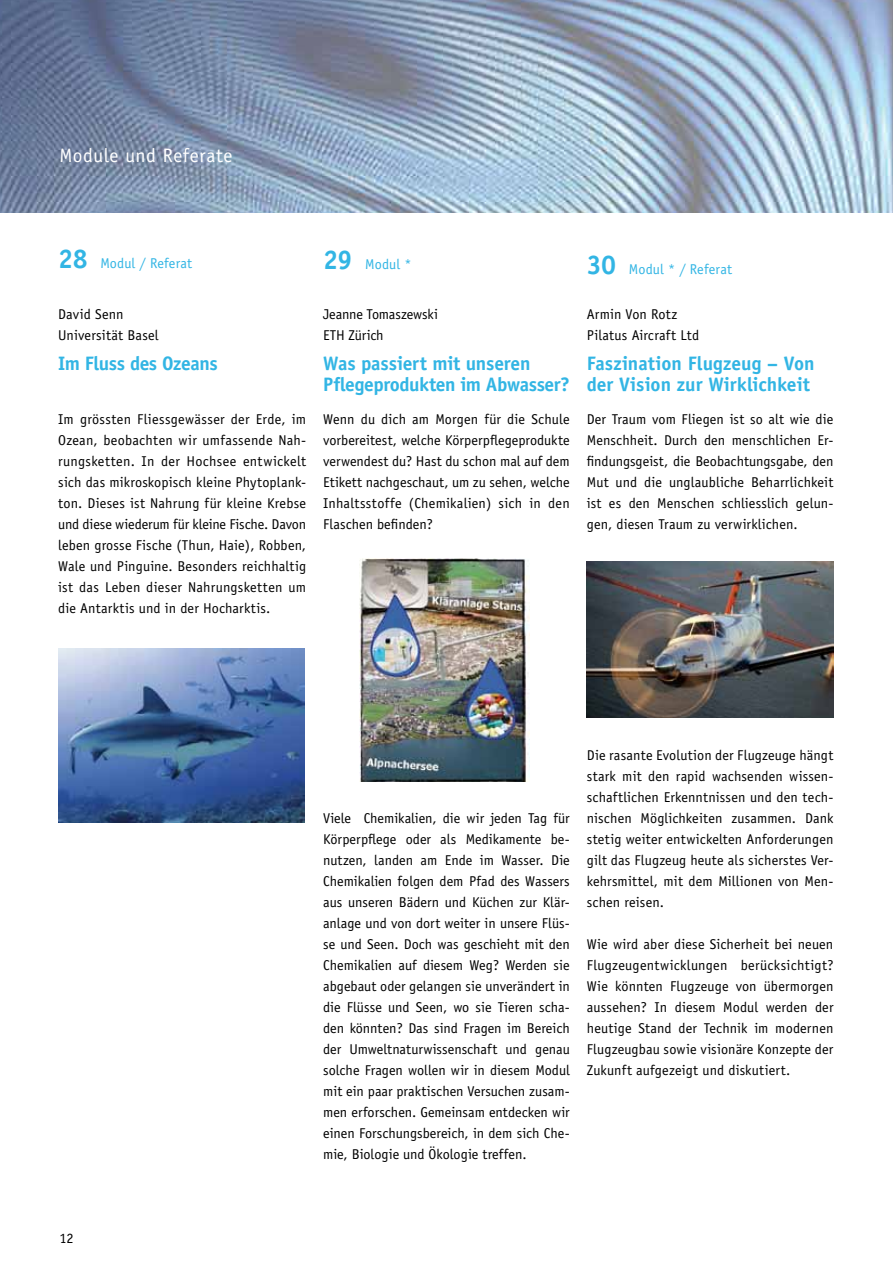
<style>
.page{position:relative;width:893px;height:1263px;background:#fff}
.page>*{position:absolute;margin:0;border:0;box-sizing:border-box;transform-origin:0 0}
.t1{font:700 19.5px/21px "Officina Sans";letter-spacing:-.01em;color:#32b5e4}
.t2{font:19.5px "Officina Sans";letter-spacing:.03em;color:#fff}
.t3{font:14.25px/21px "Officina Sans";letter-spacing:.01em;color:#000;text-align:justify}
.t4{font:14.25px "Officina Sans";letter-spacing:.01em;color:#32b5e4}
.t5{font:14.25px/21px "Officina Sans";letter-spacing:-.01em;color:#000}
.s1{font-weight:700;font-size:27px}
</style>
<div class="page">
<img style="left:0;top:0;width:893px;height:213px">
<img style="left:58px;top:648px;width:247px;height:175px">
<img style="left:360px;top:558px;width:170px;height:223px">
<img style="left:587px;top:561px;width:246px;height:157px">
<h1 class="t2" style="left:60px;top:144px;width:175px">Module und Referate</h1>
<p class="t4" style="left:58px;top:255px;width:136px"><span class="s1">28</span> Modul / Referat</p>
<p class="t3" style="left:58px;top:303px;width:102px">David Senn<br>Universität Basel</p>
<h1 class="t1" style="left:58px;top:352px;width:161px">Im Fluss des Ozeans</h1>
<p class="t3" style="left:58px;top:408px;width:249px">Im grössten Fliessgewässer der Erde, im Ozean, beobachten wir umfassende Nah&shy;rungsketten. In der Hochsee entwickelt sich das mikroskopisch kleine Phytoplank&shy;ton. Dieses ist Nahrung für kleine Krebse und diese wiederum für kleine Fische. Davon leben grosse Fische (Thun, Haie), Robben, Wale und Pinguine. Besonders reichhaltig ist das Leben dieser Nahrungsketten um die Antarktis und in der Hocharktis.</p>
<p class="t4" style="left:323px;top:255px;width:90px"><span class="s1">29</span> Modul *</p>
<p class="t5" style="left:323px;top:303px;width:116px">Jeanne Tomaszewski<br>ETH Zürich</p>
<h1 class="t1" style="left:323px;top:352px;width:248px">Was passiert mit unseren<br>Pflegeprodukten im Abwasser?</h1>
<p class="t3" style="left:323px;top:408px;width:248px">Wenn du dich am Morgen für die Schule vorbereitest, welche Körperpflegeprodukte verwendest du? Hast du schon mal auf dem Etikett nachgeschaut, um zu sehen, welche Inhaltsstoffe (Chemikalien) sich in den Flaschen befinden?</p>
<p class="t4" style="left:587px;top:261px;width:147px"><span class="s1">30</span> Modul * / Referat</p>
<p class="t3" style="left:587px;top:303px;width:114px">Armin Von Rotz<br>Pilatus Aircraft Ltd</p>
<h1 class="t1" style="left:587px;top:352px;width:229px">Faszination Flugzeug – Von der Vision zur Wirklichkeit</h1>
<p class="t3" style="left:587px;top:408px;width:248px">Der Traum vom Fliegen ist so alt wie die Menschheit. Durch den menschlichen Er&shy;findungsgeist, die Beobachtungsgabe, den Mut und die unglaubliche Beharrlichkeit ist es den Menschen schliesslich gelun&shy;gen, diesen Traum zu verwirklichen.</p>
<p class="t3" style="left:60px;top:1227px;width:16px">12</p>
<p class="t3" style="left:323px;top:807px;width:248px">Viele Chemikalien, die wir jeden Tag für Körperpflege oder als Medikamente be&shy;nutzen, landen am Ende im Wasser. Die Chemikalien folgen dem Pfad des Wassers aus unseren Bädern und Küchen zur Klär&shy;anlage und von dort weiter in unsere Flüs&shy;se und Seen. Doch was geschieht mit den Chemikalien auf diesem Weg? Werden sie abgebaut oder gelangen sie unverändert in die Flüsse und Seen, wo sie Tieren scha&shy;den könnten? Das sind Fragen im Bereich der Umweltnaturwissenschaft und genau solche Fragen wollen wir in diesem Modul mit ein paar praktischen Versuchen zusam&shy;men erforschen. Gemeinsam entdecken wir einen Forschungsbereich, in dem sich Che&shy;mie, Biologie und Ökologie treffen.</p>
<p class="t3" style="left:587px;top:744px;width:248px">Die rasante Evolution der Flugzeuge hängt stark mit den rapid wachsenden wissen&shy;schaftlichen Erkenntnissen und den tech&shy;nischen Möglichkeiten zusammen. Dank stetig weiter entwickelten Anforderungen gilt das Flugzeug heute als sicherstes Ver&shy;kehrsmittel, mit dem Millionen von Men&shy;schen reisen.</p>
<p class="t3" style="left:587px;top:933px;width:248px">Wie wird aber diese Sicherheit bei neuen Flugzeugentwicklungen berücksichtigt?<br>Wie könnten Flugzeuge von übermorgen aussehen? In diesem Modul werden der heutige Stand der Technik im modernen Flugzeugbau sowie visionäre Konzepte der Zukunft aufgezeigt und diskutiert.</p>
</div>
